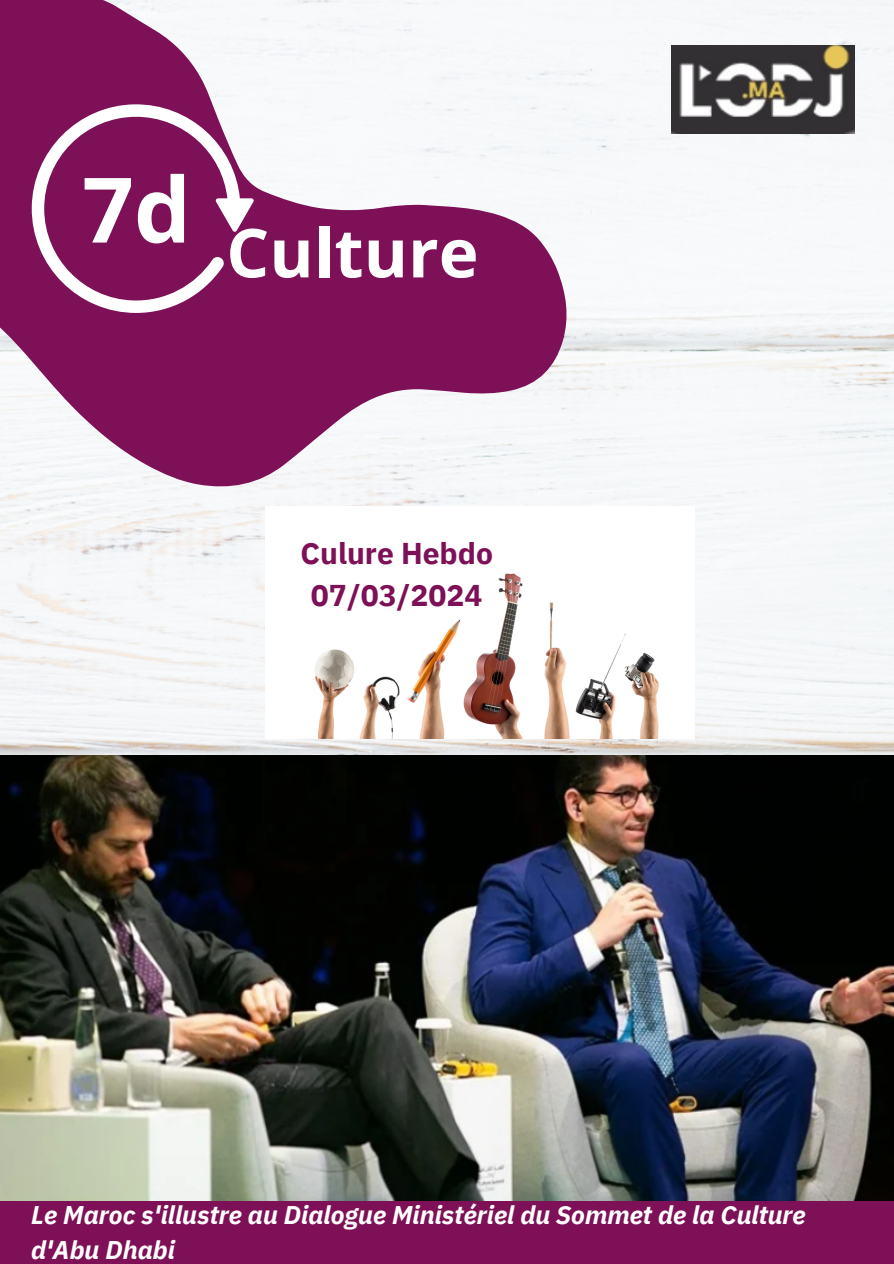
<style>
.page{position:relative;width:894px;height:1264px;background:#fff}
.page>*{position:absolute;margin:0;border:0;box-sizing:border-box;transform-origin:0 0}
.t1{font:700 67.5px "Open Sans";color:#fff}
.t2{font:700 30px/41.7px "IBM Plex Sans";color:#7d1056;text-align:center}
.t3{font:italic 700 25.5px/34.8px "IBM Plex Sans";color:#fff}
</style>
<div class="page">
<img style="left:0;top:0;width:893px;height:755px">
<svg style="left:0;top:0;width:569px;height:490px;fill:#7e1257"></svg>
<svg style="left:31px;top:104px;width:223px;height:209px;fill:#7d1056"></svg>
<svg style="left:85px;top:178px;width:46px;height:64px"></svg>
<svg style="left:138px;top:174px;width:46px;height:69px"></svg>
<img style="left:266px;top:507px;width:428px;height:231px">
<div style="left:0;top:1200px;width:893px;height:63px;background:#7d1056"></div>
<img style="left:671px;top:46px;width:183px;height:87px">
<img style="left:0;top:755px;width:893px;height:445px">
<p class="t1" style="left:226px;top:205px;width:254px">Culture</p>
<p class="t2" style="left:300px;top:532px;width:194px">Culure Hebdo<br>07/03/2024</p>
<h2 class="t3" style="left:31px;top:1196px;width:776px">Le Maroc s'illustre au Dialogue Ministériel du Sommet de la Culture d'Abu Dhabi</h2>
</div>
